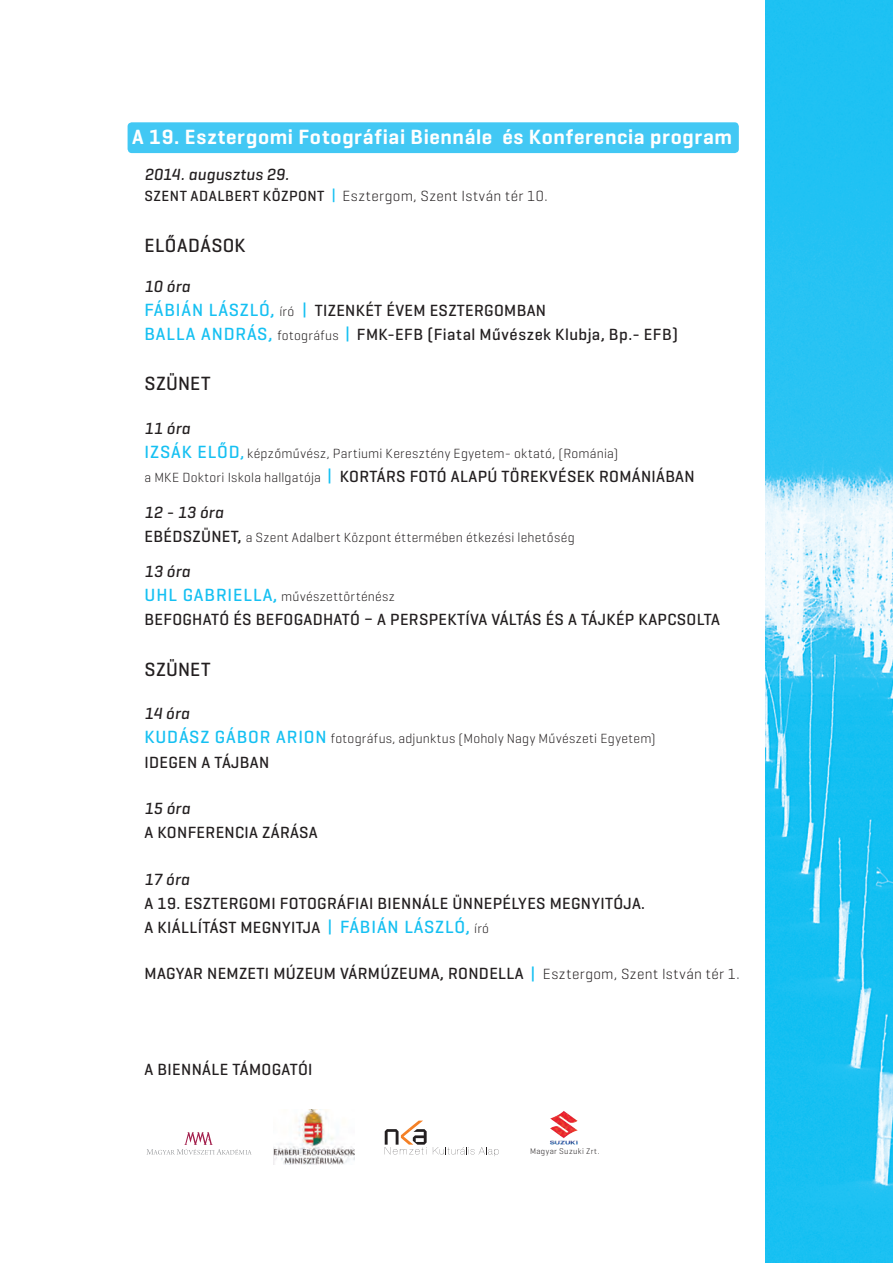
<style>
.page{position:relative;width:893px;height:1263px;background:#fff}
.page>*{position:absolute;margin:0;border:0;box-sizing:border-box;transform-origin:0 0}
.t1{font:600 21px "Geogrotesque";letter-spacing:.03em;color:#fff}
.t2{font:500 19.5px "Geogrotesque";letter-spacing:.025em;color:#231f20}
.t3{font:500 16.5px/24px "Geogrotesque";letter-spacing:.02em;color:#231f20}
.t4{font:italic 500 16.5px "Geogrotesque";letter-spacing:.015em;color:#231f20}
.t5{font:300 15px "Geogrotesque";letter-spacing:.035em;color:#231f20}
.t6{font:300 13.5px "Geogrotesque";letter-spacing:.025em;color:#231f20}
.t7{font:300 8.4px "Geogrotesque";letter-spacing:.045em;color:#231f20}
.s1{font-weight:500}
.s2{font-weight:500;color:#15c0f2}
.s3{font-style:italic}
.s4{font-size:18px;color:#15c0f2}
.s5{font-weight:300;font-size:13.5px}
.s6{color:#15c0f2}
.s7{font-weight:500;font-size:18px;color:#15c0f2}
.s8{font-weight:500;font-size:16.5px;color:#15c0f2}
.s9{font-weight:500;font-size:16.5px}
.s10{font-weight:300;font-size:13.5px;color:#fff}
.s11{font-weight:300;font-size:15px}
</style>
<div class="page">
<div style="left:128px;top:122px;width:611px;height:31px;background:#42c8f4;border-radius:4px"></div>
<svg style="left:147px;top:1132px;width:104px;height:22px"></svg>
<img style="left:274px;top:1110px;width:81px;height:55px">
<svg style="left:385px;top:1120px;width:42px;height:34px"></svg>
<svg style="left:433px;top:1147px;width:66px;height:9px"></svg>
<img style="left:550px;top:1111px;width:14px;height:10px">
<img style="left:765px;top:0;width:128px;height:1263px">
<p class="t1" style="left:132px;top:124px;width:601px">A 19. Esztergomi Fotográfiai Biennále és Konferencia program</p>
<p class="t4" style="left:145px;top:164px;width:146px">2014. augusztus 29.</p>
<p class="t5" style="left:145px;top:186px;width:404px"><span class="s1">SZENT ADALBERT KÖZPONT</span> <span class="s2">|</span> Esztergom, Szent István tér 10.</p>
<p class="t2" style="left:145px;top:233px;width:102px">ELŐADÁSOK</p>
<p class="t3" style="left:145px;top:274px;width:535px"><span class="s3">10 óra<br></span><span class="s4">FÁBIÁN LÁSZLÓ,</span> <span class="s5">író</span> <span class="s6">|</span> TIZENKÉT ÉVEM ESZTERGOMBAN<br><span class="s4">BALLA ANDRÁS,</span> <span class="s5">fotográfus</span> <span class="s6">|</span> FMK-EFB (FIATAL MŰVÉSZEK KLUBJA, BP.- EFB)</p>
<p class="t2" style="left:145px;top:371px;width:45px">SZÜNET</p>
<p class="t4" style="left:145px;top:418px;width:47px">11 óra</p>
<p class="t6" style="left:145px;top:445px;width:475px"><span class="s7">IZSÁK ELŐD</span><span class="s8">,</span> képzőművész, Partiumi Keresztény Egyetem- oktató, (Románia)</p>
<p class="t3" style="left:145px;top:464px;width:552px"><span class="s5">a MKE Doktori Iskola hallgatója</span> <span class="s6">|</span> KORTÁRS FOTÓ ALAPÚ TÖREKVÉSEK ROMÁNIÁBAN</p>
<p class="t4" style="left:145px;top:502px;width:80px">12 - 13 óra</p>
<p class="t6" style="left:145px;top:529px;width:432px"><span class="s9">EBÉDSZÜNET,</span> a Szent Adalbert Központ éttermében étkezési lehetőség</p>
<p class="t4" style="left:145px;top:561px;width:47px">13 óra</p>
<p class="t6" style="left:145px;top:588px;width:252px"><span class="s7">UHL GABRIELLA,</span> művészettörténész</p>
<p class="t3" style="left:145px;top:607px;width:576px">BEFOGHATÓ ÉS BEFOGADHATÓ – A PERSPEKTÍVA VÁLTÁS ÉS A TÁJKÉP KAPCSOLTA</p>
<p class="t2" style="left:145px;top:657px;width:45px">SZÜNET</p>
<p class="t4" style="left:145px;top:703px;width:47px">14 óra</p>
<p class="t6" style="left:145px;top:730px;width:513px"><span class="s7">KU DÁSZ GÁBOR ARION</span> fotográfus, adjunktus (Moholy Nagy Művészeti Egyetem)</p>
<p class="t3" style="left:145px;top:749px;width:126px">I DEGEN A TÁJBAN</p>
<p class="t3" style="left:145px;top:796px;width:165px"><span class="s3">15 óra</span> <span class="s10">lí<br></span>A KONFERENCIA ZÁRÁSA</p>
<p class="t4" style="left:145px;top:868px;width:47px">17 óra</p>
<p class="t3" style="left:145px;top:890px;width:502px">A 19. ESZTERGOMI FOTOGRÁFIAI BIENNÁLE ÜNNEPÉLYES MEGNYITÓJA.<br>A KIÁLLÍTÁST MEGNYITJA <span class="s6">|</span> <span class="s4">FÁBIÁN LÁSZLÓ,</span> <span class="s5">író</span></p>
<p class="t3" style="left:145px;top:961px;width:597px">MAGYAR N EMZETI M ÚZEUM VÁRMÚZEUMA, RONDELLA <span class="s6">|</span> <span class="s11">Esztergom, Szent István tér 1.</span></p>
<p class="t3" style="left:145px;top:1057px;width:167px">A BIENNÁLE TÁMOGATÓI</p>
<p class="t7" style="left:530px;top:1146px;width:71px">Magyar Suzuki Zrt.</p>
</div>
